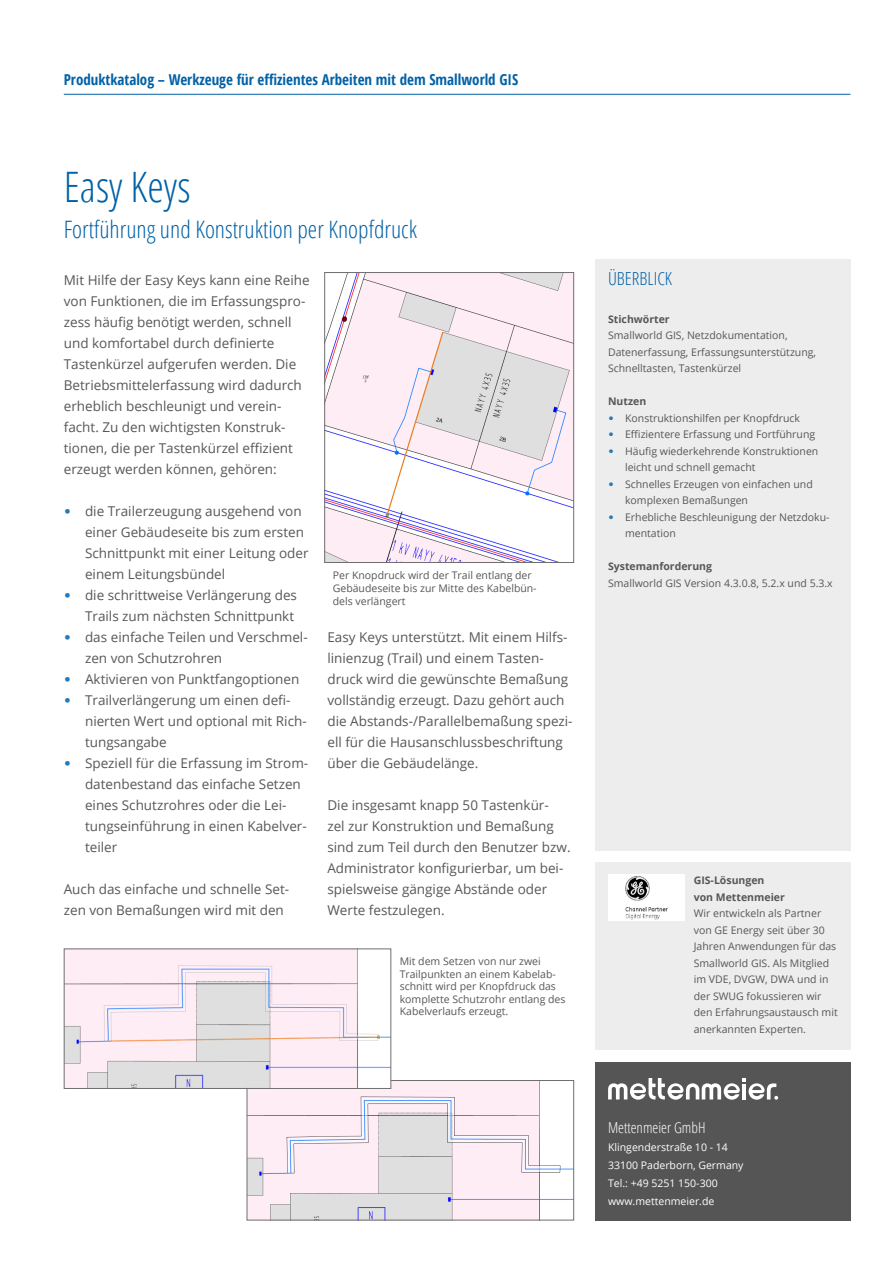
<style>
.page{position:relative;width:893px;height:1263px;background:#fff}
.page>*{position:absolute;margin:0;border:0;box-sizing:border-box;transform-origin:0 0}
.t1{font:300 condensed 42px "Open Sans";color:#0061a7}
.t2{font:300 condensed 24px "Open Sans";color:#0061a7}
.t3{font:300 condensed 18px "Open Sans";color:#0061a7}
.t4{font:700 condensed 15px "Open Sans";color:#0061a7}
.t5{font:300 condensed 15px "Open Sans";color:#fff}
.t6{font:13.5px/21px "Open Sans";color:#575756}
.t7{font:10.5px/16.5px "Open Sans";color:#575756}
.t8{font:10.5px/18px "Open Sans";color:#fff}
.t9{font:700 10.5px/16.5px "Open Sans";color:#575756}
.s1{font-family:"Calibri";font-size:15px;color:#257ab9}
.s2{font-family:"Calibri";font-size:12px;color:#257ab9}
</style>
<div class="page">
<div style="left:595px;top:863px;width:255px;height:187px;background:#ededed"></div>
<div style="left:595px;top:259px;width:255px;height:591px;background:#ededed"></div>
<div style="left:595px;top:1062px;width:255px;height:158px;background:#565555"></div>
<svg style="left:608px;top:1078px;width:171px;height:22px"></svg>
<hr style="left:64px;top:94px;width:786px;height:1px;background:#0061a7">
<div style="left:608px;top:874px;width:77px;height:47px;background:#fff"></div>
<img style="left:625px;top:875px;width:43px;height:44px">
<img style="left:326px;top:274px;width:246px;height:287px">
<div style="left:324px;top:272px;width:250px;height:291px;border:1px solid #706f6f"></div>
<img style="left:249px;top:1082px;width:323px;height:136px">
<div style="left:247px;top:1080px;width:327px;height:140px;border:1px solid #706f6f"></div>
<img style="left:66px;top:950px;width:323px;height:137px">
<div style="left:64px;top:948px;width:327px;height:141px;border:1px solid #706f6f"></div>
<p class="t4" style="left:64px;top:69px;width:456px">Produktkatalog – Werkzeuge für effizientes Arbeiten mit dem Smallworld GIS</p>
<h1 class="t1" style="left:64px;top:158px;width:128px">Easy Keys</h1>
<h2 class="t2" style="left:64px;top:213px;width:355px">Fortführung und Konstruktion per Knopfdruck</h2>
<p class="t6" style="left:64px;top:269px;width:247px">Mit Hilfe der Easy Keys kann eine Reihe von Funktionen, die im Erfassungspro&shy;zess häufig benötigt werden, schnell und komfortabel durch definierte Tastenkürzel aufgerufen werden. Die Betriebsmittelerfassung wird dadurch erheblich beschleunigt und verein&shy;facht. Zu den wichtigsten Konstruk&shy;tionen, die per Tastenkürzel effizient erzeugt werden können, gehören:</p>
<p class="t6" style="left:85px;top:500px;width:225px;text-indent:-21px"><span class="s1">•</span> die Trailerzeugung ausgehend von einer Gebäudeseite bis zum ersten<br>Schnittpunkt mit einer Leitung oder einem Leitungsbündel</p>
<p class="t6" style="left:64px;top:584px;width:235px;text-align:right"><span class="s1">•</span> die schrittweise Verlängerung des<br>Trails zum nächsten Schnittpunkt</p>
<p class="t6" style="left:85px;top:626px;width:224px;text-indent:-21px"><span class="s1">•</span> das einfache Teilen und Verschmel&shy;zen von Schutzrohren</p>
<p class="t6" style="left:64px;top:668px;width:237px"><span class="s1">•</span> Aktivieren von Punktfangoptionen</p>
<p class="t6" style="left:85px;top:689px;width:223px;text-indent:-21px"><span class="s1">•</span> Trailverlängerung um einen defi&shy;nierten Wert und optional mit Rich&shy;tungsangabe</p>
<p class="t6" style="left:85px;top:752px;width:225px;text-indent:-21px"><span class="s1">•</span> Speziell für die Erfassung im Strom&shy;datenbestand das einfache Setzen eines Schutzrohres oder die Lei&shy;tungseinführung in einen Kabelver&shy;teiler</p>
<p class="t6" style="left:64px;top:878px;width:227px">Auch das einfache und schnelle Set&shy;zen von Bemaßungen wird mit den</p>
<p class="t7" style="left:333px;top:569px;width:205px;line-height:12.6px">Per Knopdruck wird der Trail entlang der<br>Gebäudeseite bis zur Mitte des Kabelbün&shy;dels verlängert</p>
<p class="t6" style="left:327px;top:626px;width:247px">Easy Keys unterstützt. Mit einem Hilfs&shy;linienzug (Trail) und einem Tasten&shy;druck wird die gewünschte Bemaßung vollständig erzeugt. Dazu gehört auch die Abstands-/Parallelbemaßung spezi&shy;ell für die Hausanschlussbeschriftung über die Gebäudelänge.</p>
<p class="t6" style="left:327px;top:794px;width:245px">Die insgesamt knapp 50 Tastenkür-<br>zel zur Konstruktion und Bemaßung sind zum Teil durch den Benutzer bzw.<br>Administrator konfigurierbar, um bei&shy;spielsweise gängige Abstände oder Werte festzulegen.</p>
<p class="t7" style="left:400px;top:955px;width:167px;line-height:12.6px">Mit dem Setzen von nur zwei<br>Trailpunkten an einem Kabelab&shy;schnitt wird per Knopfdruck das komplette Schutzrohr entlang des<br>Kabelverlaufs erzeugt.</p>
<h3 class="t3" style="left:608px;top:266px;width:66px">ÜBERBLICK</h3>
<p class="t9" style="left:608px;top:310px;width:63px">Stichwörter</p>
<p class="t7" style="left:608px;top:327px;width:210px">Smallworld GIS, Netzdokumentation,<br>Datenerfassung, Erfassungsunterstützung,<br>Schnelltasten, Tastenkürzel</p>
<p class="t9" style="left:608px;top:393px;width:40px">Nutzen</p>
<p class="t7" style="left:608px;top:409px;width:194px"><span class="s2">•</span> Konstruktionshilfen per Knopfdruck</p>
<p class="t7" style="left:608px;top:426px;width:209px"><span class="s2">•</span> Effizientere Erfassung und Fortführung</p>
<p class="t7" style="left:625px;top:442px;width:195px;text-indent:-17px"><span class="s2">•</span> Häufig wiederkehrende Konstruktionen leicht und schnell gemacht</p>
<p class="t7" style="left:625px;top:475px;width:189px;text-indent:-17px"><span class="s2">•</span> Schnelles Erzeugen von einfachen und komplexen Bemaßungen</p>
<p class="t7" style="left:625px;top:508px;width:206px;text-indent:-17px"><span class="s2">•</span> Erhebliche Beschleunigung der Netzdoku&shy;mentation</p>
<p class="t9" style="left:608px;top:558px;width:105px">Systemanforderung</p>
<p class="t7" style="left:608px;top:574px;width:226px">Smallworld GIS Version 4.3.0.8, 5.2.x und 5.3.x</p>
<p class="t9" style="left:694px;top:872px;width:93px">GIS-Lösungen von Mettenmeier</p>
<p class="t7" style="left:694px;top:905px;width:145px">Wir entwickeln als Partner von GE Energy seit über 30<br>Jahren Anwendungen für das<br>Smallworld GIS. Als Mitglied im VDE, DVGW, DWA und in der SWUG fokussieren wir den Erfahrungsaustausch mit anerkannten Experten.</p>
<p class="t5" style="left:608px;top:1117px;width:99px">Mettenmeier GmbH</p>
<p class="t8" style="left:608px;top:1137px;width:137px">Klingenderstraße 10 - 14<br>33100 Paderborn, Germany<br>Tel.: +49 5251 150-300 www.mettenmeier.de</p>
</div>
